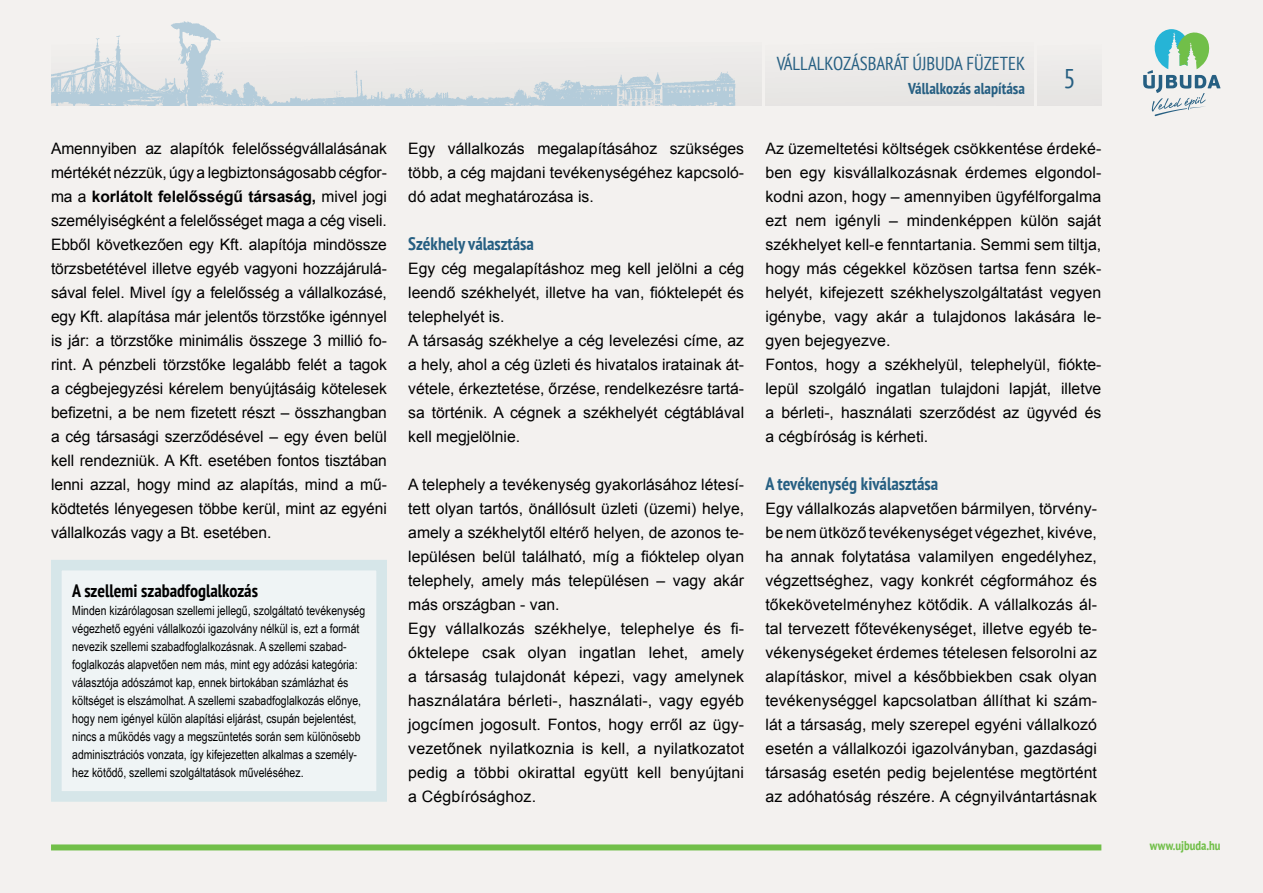
<style>
.page{position:relative;width:1263px;height:893px;background:#f3f1ef}
.page>*{position:absolute;margin:0;border:0;box-sizing:border-box;transform-origin:0 0}
.t1{font:condensed 27px "PT Sans";color:#265f82}
.t2{font:condensed 18.75px "PT Sans";color:#265f82}
.t3{font:700 condensed 18px "PT Sans";color:#265f82}
.t4{font:700 condensed 18px "PT Sans";color:#000}
.t5{font:15.75px/24px "Arial";color:#000;text-align:justify}
.t6{font:700 condensed 15.75px "PT Sans";color:#265f82}
.t7{font:12.75px/18px "Arial Narrow";color:#000}
.t8{font:700 condensed 12.75px "PT Sans";color:#71bf49}
.s1{font-weight:700}
</style>
<div class="page">
<div style="left:765px;top:43px;width:268px;height:63px;background:#ebe9e8"></div>
<div style="left:51px;top:43px;width:710px;height:63px;background:#edebea"></div>
<div style="left:1037px;top:43px;width:64px;height:63px;background:#ebe9e8"></div>
<svg style="left:1143px;top:29px;width:77px;height:87px"></svg>
<div style="left:51px;top:844px;width:1050px;height:6px;background:#71bf49"></div>
<img style="left:51px;top:35px;width:97px;height:71px">
<img style="left:580px;top:71px;width:156px;height:35px">
<img style="left:237px;top:70px;width:343px;height:36px">
<img style="left:148px;top:21px;width:89px;height:85px">
<div style="left:51px;top:560px;width:336px;height:242px;background:#eff4f5;border:11px solid #d6e6e9"></div>
<p class="t5" style="left:51px;top:136px;width:337px">Amennyiben az alapítók felelősségvállalásának mértékét nézzük, úgy a legbiztonságosabb cégfor&shy;ma a <span class="s1">korlátolt felelősségű társaság,</span> mivel jogi személyiségként a felelősséget maga a cég viseli.<br>Ebből következően egy Kft. alapítója mindössze törzsbetétével illetve egyéb vagyoni hozzájárulá&shy;sával felel. Mivel így a felelősség a vállalkozásé, egy Kft. alapítása már jelentős törzstőke igénnyel is jár: a törzstőke minimális összege 3 millió fo&shy;rint. A pénzbeli törzstőke legalább felét a tagok a cégbejegyzési kérelem benyújtásáig kötelesek befizetni, a be nem fizetett részt – összhangban a cég társasági szerződésével – egy éven belül kell rendezniük. A Kft. esetében fontos tisztában lenni azzal, hogy mind az alapítás, mind a mű&shy;ködtetés lényegesen többe kerül, mint az egyéni vállalkozás vagy a Bt. esetében.</p>
<p class="t5" style="left:408px;top:136px;width:337px">Egy vállalkozás megalapításához szükséges több, a cég majdani tevékenységéhez kapcsoló&shy;dó adat meghatározása is.</p>
<p class="t3" style="left:408px;top:231px;width:127px">Székhely választása</p>
<p class="t5" style="left:408px;top:256px;width:337px;text-align:left">Egy cég megalapításhoz meg kell jelölni a cég leendő székhelyét, illetve ha van, fióktelepét és telephelyét is.<br>A társaság székhelye a cég levelezési címe, az a hely, ahol a cég üzleti és hivatalos iratainak át&shy;vétele, érkeztetése, őrzése, rendelkezésre tartá&shy;sa történik. A cégnek a székhelyét cégtáblával kell megjelölnie.</p>
<p class="t5" style="left:408px;top:472px;width:337px;text-align:left">A telephely a tevékenység gyakorlásához létesí&shy;tett olyan tartós, önállósult üzleti (üzemi) helye, amely a székhelytől eltérő helyen, de azonos te&shy;lepülésen belül található, míg a fióktelep olyan telephely, amely más településen – vagy akár más országban - van.<br>Egy vállalkozás székhelye, telephelye és fi&shy;óktelepe csak olyan ingatlan lehet, amely a társaság tulajdonát képezi, vagy amelynek használatára bérleti-, használati-, vagy egyéb jogcímen jogosult. Fontos, hogy erről az ügy&shy;vezetőnek nyilatkoznia is kell, a nyilatkozatot pedig a többi okirattal együtt kell benyújtani a Cégbírósághoz.</p>
<p class="t4" style="left:72px;top:578px;width:187px">A szellemi szabadfoglalkozás</p>
<p class="t7" style="left:72px;top:601px;width:294px">Minden kizárólagosan szellemi jellegű, szolgáltató tevékenység végezhető egyéni vállalkozói igazolvány nélkül is, ezt a formát nevezik szellemi szabadfoglalkozásnak. A szellemi szabad&shy;foglalkozás alapvetően nem más, mint egy adózási kategória: választója adószámot kap, ennek birtokában számlázhat és költséget is elszámolhat. A szellemi szabadfoglalkozás előnye, hogy nem igényel külön alapítási eljárást, csupán bejelentést, nincs a működés vagy a megszüntetés során sem különösebb adminisztrációs vonzata, így kifejezetten alkalmas a személy&shy;hez kötődő, szellemi szolgáltatások műveléséhez.</p>
<p class="t2" style="left:777px;top:51px;width:250px">VÁLLALKOZÁSBARÁT ÚJBUDA FÜZETEK</p>
<p class="t6" style="left:908px;top:78px;width:118px">Vállalkozás alapítása</p>
<h1 class="t1" style="left:1063px;top:61px;width:14px">5</h1>
<p class="t5" style="left:765px;top:136px;width:337px;text-align:left">Az üzemeltetési költségek csökkentése érdeké&shy;ben egy kisvállalkozásnak érdemes elgondol&shy;kodni azon, hogy – amennyiben ügyfélforgalma ezt nem igényli – mindenképpen külön saját székhelyet kell-e fenntartania. Semmi sem tiltja, hogy más cégekkel közösen tartsa fenn szék&shy;helyét, kifejezett székhelyszolgáltatást vegyen igénybe, vagy akár a tulajdonos lakására le&shy;gyen bejegyezve.<br>Fontos, hogy a székhelyül, telephelyül, fiókte&shy;lepül szolgáló ingatlan tulajdoni lapját, illetve a bérleti-, használati szerződést az ügyvéd és a cégbíróság is kérheti.</p>
<p class="t3" style="left:765px;top:471px;width:174px">A tevékenység kiválasztása</p>
<p class="t5" style="left:765px;top:496px;width:333px">Egy vállalkozás alapvetően bármilyen, törvény&shy;be nem ütköző tevékenységet végezhet, kivéve, ha annak folytatása valamilyen engedélyhez, végzettséghez, vagy konkrét cégformához és tőkekövetelményhez kötődik. A vállalkozás ál&shy;tal tervezett főtevékenységet, illetve egyéb te&shy;vékenységeket érdemes tételesen felsorolni az alapításkor, mivel a későbbiekben csak olyan tevékenységgel kapcsolatban állíthat ki szám&shy;lát a társaság, mely szerepel egyéni vállalkozó esetén a vállalkozói igazolványban, gazdasági társaság esetén pedig bejelentése megtörtént az adóhatóság részére. A cégnyilvántartásnak</p>
<p class="t8" style="left:1150px;top:838px;width:72px">www.ujbuda.hu</p>
</div>
